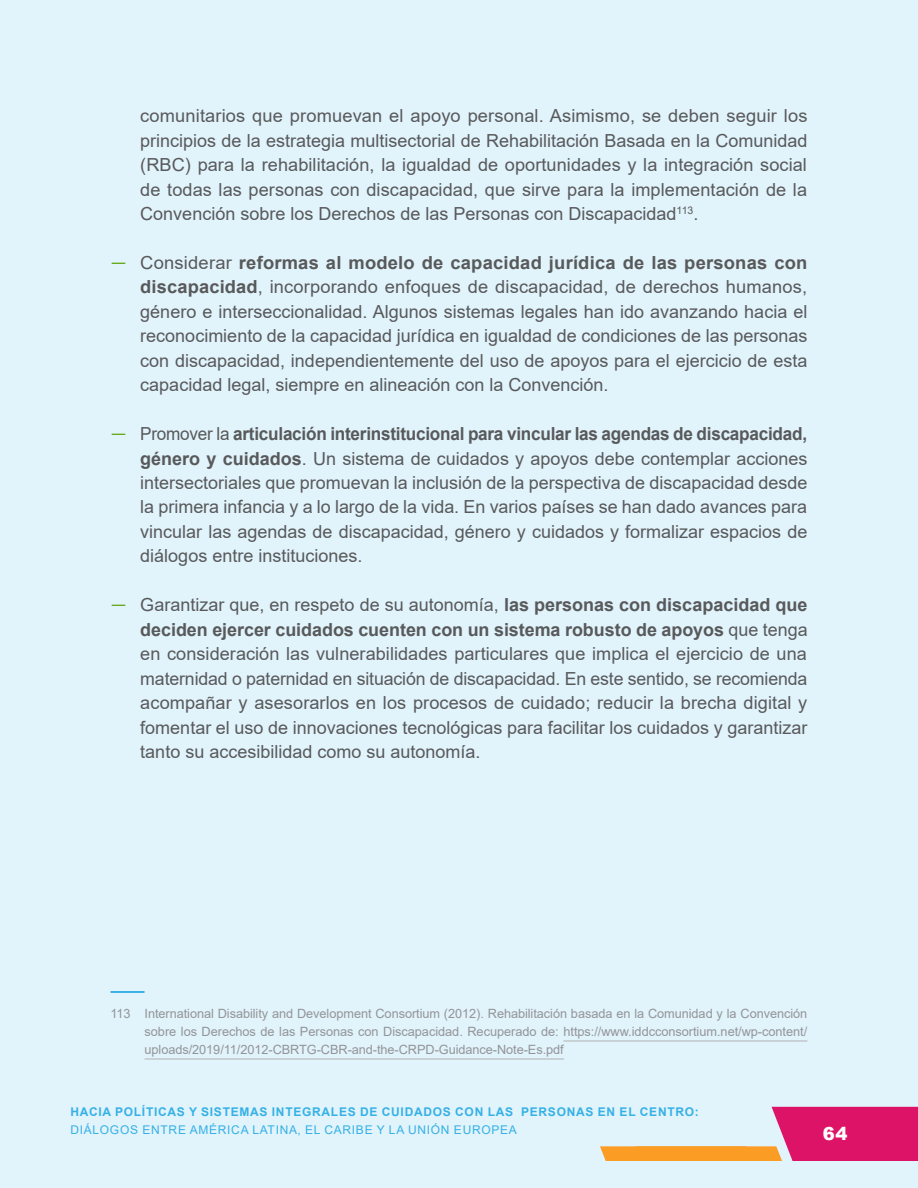
<style>
.page{position:relative;width:918px;height:1188px;background:#e1f3fb}
.page>*{position:absolute;margin:0;border:0;box-sizing:border-box;transform-origin:0 0}
.t1{font:18px/24.5px "Arial";color:#58595b;text-align:justify}
.t2{font:18px/24.5px "Arial";color:#58595b;text-align:justify;scale:.95 1}
.t3{font:900 18px "Arial";color:#fff}
.t4{font:12.75px/18px "Arial";letter-spacing:-.005em;color:#939598;text-align:justify}
.t5{font:700 12px "Arial";letter-spacing:.06em;color:#36b1e6}
.t6{font:12px "Arial";letter-spacing:.06em;color:#36b1e6}
.s1{font-family:"Calibri";color:#61a60e}
.s2{font-weight:700}
</style>
<div class="page">
<svg style="left:600px;top:1107px;width:318px;height:54px"></svg>
<hr style="left:111px;top:991px;width:34px;height:2px;background:#049edf">
<hr style="left:563px;top:1040px;width:244px;height:2px;background:#b1b4b6">
<hr style="left:145px;top:1058px;width:419px;height:2px;background:#b1b4b6">
<p class="t1" style="left:140px;top:104px;width:669px">comunitarios que promuevan el apoyo personal. Asimismo, se deben seguir los principios de la estrategia multisectorial de Rehabilitación Basada en la Comunidad (RBC) para la rehabilitación, la igualdad de oportunidades y la integración social de todas las personas con discapacidad, que sirve para la implementación de la Convención sobre los Derechos de las Personas con Discapacidad<sup>113</sup>.</p>
<p class="t1" style="left:140px;top:250px;width:669px;text-indent:-30px"><span class="s1">͹</span> Considerar <span class="s2">reformas al modelo de capacidad jurídica de las personas con discapacidad</span>, incorporando enfoques de discapacidad, de derechos humanos, género e interseccionalidad. Algunos sistemas legales han ido avanzando hacia el reconocimiento de la capacidad jurídica en igualdad de condiciones de las personas con discapacidad, independientemente del uso de apoyos para el ejercicio de esta capacidad legal, siempre en alineación con la Convención.</p>
<p class="t2" style="left:140px;top:421px;width:704px;text-indent:-30px"><span class="s1">͹</span> Promover la <span class="s2">articulación interinstitucional para vincular las agendas de discapacidad, género y cuidados</span>. Un sistema de cuidados y apoyos debe contemplar acciones intersectoriales que promuevan la inclusión de la perspectiva de discapacidad desde la primera infancia y a lo largo de la vida. En varios países se han dado avances para vincular las agendas de discapacidad, género y cuidados y formalizar espacios de diálogos entre instituciones.</p>
<p class="t1" style="left:140px;top:593px;width:669px;text-indent:-30px"><span class="s1">͹</span> Garantizar que, en respeto de su autonomía, <span class="s2">las personas con discapacidad que deciden ejercer cuidados cuenten con un sistema robusto de apoyos</span> que tenga en consideración las vulnerabilidades particulares que implica el ejercicio de una maternidad o paternidad en situación de discapacidad. En este sentido, se recomienda acompañar y asesorarlos en los procesos de cuidado; reducir la brecha digital y fomentar el uso de innovaciones tecnológicas para facilitar los cuidados y garantizar tanto su accesibilidad como su autonomía.</p>
<p class="t4" style="left:145px;top:1005px;width:664px;text-indent:-34px">113 International Disability and Development Consortium (2012). Rehabilitación basada en la Comunidad y la Convención sobre los Derechos de las Personas con Discapacidad. Recuperado de: https://www.iddcconsortium.net/wp-content/ uploads/2019/11/2012-CBRTG-CBR-and-the-CRPD-Guidance-Note-Es.pdf</p>
<p class="t5" style="left:70px;top:1103px;width:630px">HACIA POLÍTICAS Y SISTEMAS INTEGRALES DE CUIDADOS CON LAS PERSONAS EN EL CENTRO:</p>
<p class="t6" style="left:70px;top:1121px;width:448px">DIÁLOGOS ENTRE AMÉRICA LATINA, EL CARIBE Y LA UNIÓN EUROPEA</p>
<p class="t3" style="left:823px;top:1121px;width:26px">64</p>
</div>
